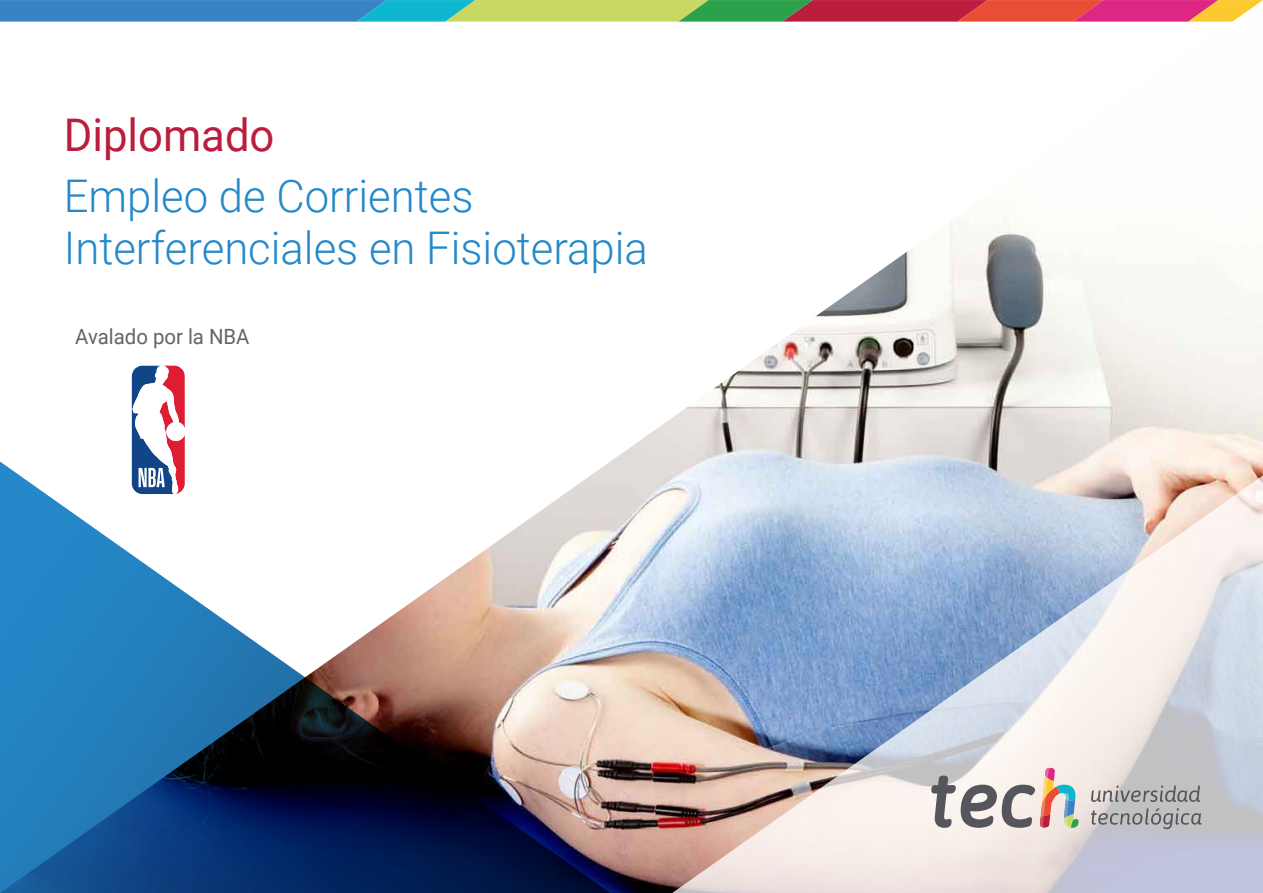
<style>
.page{position:relative;width:1263px;height:893px;background:#fff}
.page>*{position:absolute;margin:0;border:0;box-sizing:border-box;transform-origin:0 0}
.t1{font:300 45px/52.5px "Roboto";color:#2488c9}
.t2{font:45px "Roboto";color:#ba1e3c}
.t3{font:21px "Roboto";color:#61646a}
</style>
<div class="page">
<img style="left:0;top:0;width:1263px;height:893px">
<svg style="left:0;top:446px;width:640px;height:447px"></svg>
<svg style="left:642px;top:454px;width:621px;height:439px"></svg>
<svg style="left:931px;top:768px;width:147px;height:60px"></svg>
<svg style="left:1091px;top:786px;width:109px;height:16px"></svg>
<svg style="left:1091px;top:808px;width:110px;height:21px"></svg>
<svg style="left:132px;top:366px;width:53px;height:128px"></svg>
<p class="t2" style="left:64px;top:103px;width:212px">Diplomado</p>
<p class="t1" style="left:64px;top:168px;width:586px">Empleo de Corrientes<br>Interferenciales en Fisioterapia</p>
<p class="t3" style="left:75px;top:322px;width:176px">Avalado por la NBA</p>
</div>
